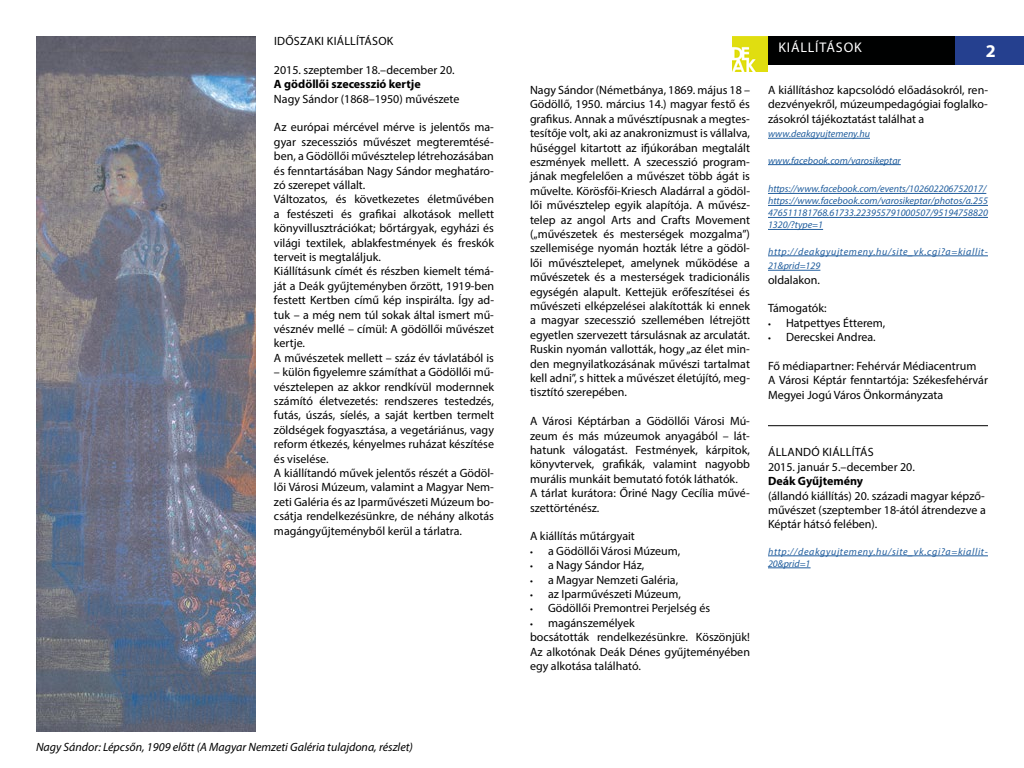
<style>
.page{position:relative;width:1024px;height:768px;background:#fff}
.page>*{position:absolute;margin:0;border:0;box-sizing:border-box;transform-origin:0 0}
.t1{font:700 18px "Myriad Pro";color:#fff}
.t2{font:14px "Myriad Pro";letter-spacing:.06em;color:#fff}
.t3{font:12px/14.4px "Myriad Pro";color:#000}
.t4{font:italic 12px "Myriad Pro";color:#000}
.t5{font:700 12px "Myriad Pro";color:#000}
.t6{font:12px "Myriad Pro";letter-spacing:.02em;color:#000}
.t7{font:italic 10px/12px "Myriad Pro";color:#215e9e}
.t8{font:italic 10px/14.4px "Myriad Pro";letter-spacing:.065em;color:#215e9e}
.s1{font-size:10px}
</style>
<div class="page">
<div style="left:955px;top:36px;width:69px;height:28px;background:#25408f"></div>
<div style="left:768px;top:36px;width:187px;height:28px;background:#000101"></div>
<img style="left:732px;top:36px;width:36px;height:36px">
<hr style="left:768px;top:138px;width:102px;height:1px;background:#215e9e">
<hr style="left:768px;top:164px;width:133px;height:1px;background:#215e9e">
<hr style="left:768px;top:193px;width:218px;height:1px;background:#215e9e">
<hr style="left:768px;top:205px;width:220px;height:1px;background:#215e9e">
<hr style="left:768px;top:217px;width:220px;height:1px;background:#215e9e">
<hr style="left:768px;top:229px;width:55px;height:1px;background:#215e9e">
<hr style="left:768px;top:256px;width:220px;height:1px;background:#215e9e">
<hr style="left:768px;top:270px;width:52px;height:1px;background:#215e9e">
<hr style="left:768px;top:556px;width:220px;height:1px;background:#215e9e">
<hr style="left:768px;top:568px;width:43px;height:1px;background:#215e9e">
<hr style="left:768px;top:425px;width:220px;height:1px;background:#000">
<img style="left:36px;top:36px;width:219px;height:696px">
<p class="t6" style="left:274px;top:34px;width:121px">IDŐSZAKI KIÁLLÍTÁSOK</p>
<p class="t3" style="left:274px;top:62px;width:182px">2015. szeptember 18.–december 20.</p>
<p class="t5" style="left:274px;top:76px;width:148px">A gödöllői szecesszió kertje</p>
<p class="t3" style="left:274px;top:91px;width:187px">Nagy Sándor (1868–1950) művészete</p>
<p class="t3" style="left:274px;top:120px;width:222px">Az európai mércével mérve is jelentős ma&shy;gyar szecessziós művészet megteremtésé&shy;ben, a Gödöllői művésztelep létrehozásában és fenntartásában Nagy Sándor meghatáro&shy;zó szerepet vállalt.<br>Változatos, és következetes életművében a festészeti és grafikai alkotások mellett könyvillusztrációkat; bőrtárgyak, egyházi és világi textilek, ablakfestmények és freskók terveit is megtaláljuk.<br>Kiállításunk címét és részben kiemelt témá&shy;ját a Deák gyűjteményben őrzött, 1919-ben festett Kertben című kép inspirálta. Így ad&shy;tuk – a még nem túl sokak által ismert mű&shy;vésznév mellé – címül: A gödöllői művészet kertje.<br>A művészetek mellett – száz év távlatából is</p>
<p class="t3" style="left:274px;top:365px;width:222px">– külön figyelemre számíthat a Gödöllői mű&shy;vésztelepen az akkor rendkívül modernnek számító életvezetés: rendszeres testedzés, futás, úszás, síelés, a saját kertben termelt zöldségek fogyasztása, a vegetáriánus, vagy reform étkezés, kényelmes ruházat készítése és viselése.<br>A kiállítandó művek jelentős részét a Gödöl&shy;lői Városi Múzeum, valamint a Magyar Nem&shy;zeti Galéria és az Iparművészeti Múzeum bo&shy;csátja rendelkezésünkre, de néhány alkotás magángyűjteményből kerül a tárlatra.</p>
<p class="t4" style="left:36px;top:740px;width:379px">Nagy Sándor: Lépcsőn, 1909 előtt (A Magyar Nemzeti Galéria tulajdona, részlet)</p>
<p class="t3" style="left:530px;top:83px;width:222px;text-align:justify">Nagy Sándor (Németbánya, 1869. május 18 – Gödöllő, 1950. március 14.) magyar festő és grafikus. Annak a művésztípusnak a megtes&shy;tesítője volt, aki az anakronizmust is vállalva, hűséggel kitartott az ifjúkorában megtalált eszmények mellett. A szecesszió program&shy;jának megfelelően a művészet több ágát is művelte. Körösfői-Kriesch Aladárral a gödöl&shy;lői művésztelep egyik alapítója. A művész&shy;telep az angol Arts and Crafts Movement („művészetek és mesterségek mozgalma”) szellemisége nyomán hozták létre a gödöl&shy;lői művésztelepet, amelynek működése a művészetek és a mesterségek tradicionális egységén alapult. Kettejük erőfeszítései és művészeti elképzelései alakították ki ennek a magyar szecesszió szellemében létrejött egyetlen szervezett társulásnak az arculatát.<br>Ruskin nyomán vallották, hogy „az élet min&shy;den megnyilatkozásának művészi tartalmat kell adni”, s hittek a művészet életújító, meg&shy;tisztító szerepében.</p>
<p class="t3" style="left:530px;top:414px;width:222px">A Városi Képtárban a Gödöllői Városi Mú&shy;zeum és más múzeumok anyagából – lát&shy;hatunk válogatást. Festmények, kárpitok, könyvtervek, grafikák, valamint nagyobb murális munkáit bemutató fotók láthatók.<br>A tárlat kurátora: Őriné Nagy Cecília művé&shy;szettörténész.</p>
<p class="t3" style="left:530px;top:529px;width:106px">A kiállítás műtárgyait</p>
<p class="t3" style="left:530px;top:543px;width:152px"><span class="s1">•</span> a Gödöllői Városi Múzeum,</p>
<p class="t3" style="left:530px;top:558px;width:116px"><span class="s1">•</span> a Nagy Sándor Ház,</p>
<p class="t3" style="left:530px;top:572px;width:150px"><span class="s1">•</span> a Magyar Nemzeti Galéria,</p>
<p class="t3" style="left:530px;top:587px;width:152px"><span class="s1">•</span> az Iparművészeti Múzeum,</p>
<p class="t3" style="left:530px;top:601px;width:182px"><span class="s1">•</span> Gödöllői Premontrei Perjelség és</p>
<p class="t3" style="left:530px;top:615px;width:221px"><span class="s1">•</span> magánszemélyek<br>bocsátották rendelkezésünkre. Köszönjük!<br>Az alkotónak Deák Dénes gyűjteményében egy alkotása található.</p>
<p class="t2" style="left:778px;top:39px;width:85px">KIÁLLÍTÁSOK</p>
<h1 class="t1" style="left:986px;top:39px;width:11px">2</h1>
<p class="t3" style="left:768px;top:83px;width:222px;text-align:justify">A kiállításhoz kapcsolódó előadásokról, ren&shy;dezvényekről, múzeumpedagógiai foglalko&shy;zásokról tájékoztatást találhat a</p>
<p class="t7" style="left:768px;top:128px;width:103px">www.deakgyujtemeny.hu</p>
<p class="t7" style="left:768px;top:154px;width:134px">www.facebook.com/varosikeptar</p>
<p class="t7" style="left:768px;top:183px;width:221px">https://www.facebook.com/events/102602206752017/ https://www.facebook.com/varosikeptar/photos/a.255<br>476511181768.61733.223955791000507/95194758820<br>1320/?type=1</p>
<p class="t8" style="left:768px;top:244px;width:221px">http://deakgyujtemeny.hu/site_vk.cgi?a=kiallit-<br>21&amp;prid=129</p>
<p class="t3" style="left:768px;top:272px;width:53px">oldalakon.</p>
<p class="t3" style="left:768px;top:301px;width:60px">Támogatók:</p>
<p class="t3" style="left:768px;top:315px;width:119px"><span class="s1">•</span> Hatpettyes Étterem,</p>
<p class="t3" style="left:768px;top:330px;width:109px"><span class="s1">•</span> Derecskei Andrea.</p>
<p class="t3" style="left:768px;top:359px;width:222px">Fő médiapartner: Fehérvár Médiacentrum<br>A Városi Képtár fenntartója: Székesfehérvár<br>Megyei Jogú Város Önkormányzata</p>
<p class="t3" style="left:768px;top:445px;width:148px">ÁLLANDÓ KIÁLLÍTÁS<br>2015. január 5.–december 20.</p>
<p class="t5" style="left:768px;top:473px;width:97px">Deák Gyűjtemény</p>
<p class="t3" style="left:768px;top:488px;width:219px;text-align:justify">(állandó kiállítás) 20. századi magyar képző&shy;művészet (szeptember 18-ától átrendezve a Képtár hátsó felében).</p>
<p class="t8" style="left:768px;top:545px;width:221px;line-height:12px">http://deakgyujtemeny.hu/site_vk.cgi?a=kiallit-<br>20&amp;prid=1</p>
</div>
